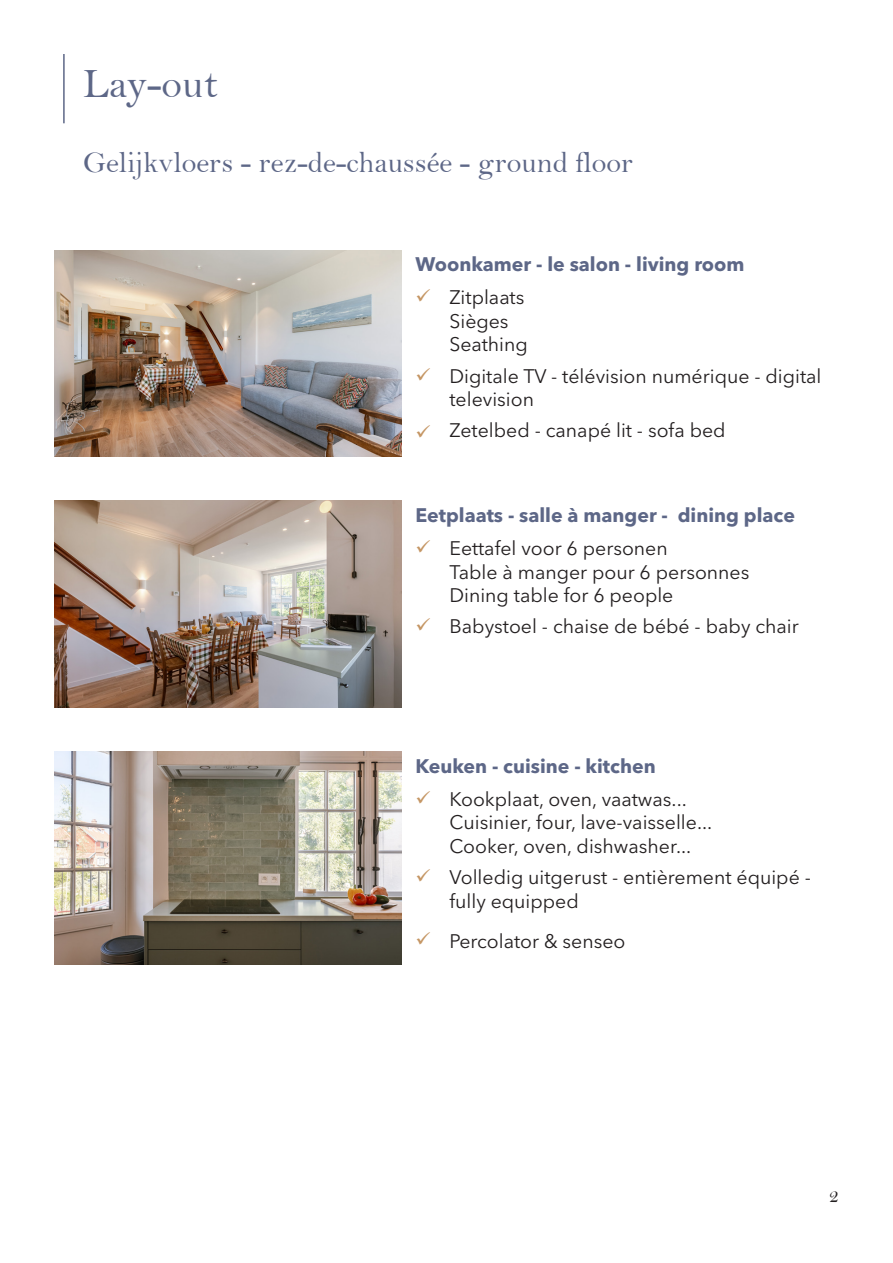
<style>
.page{position:relative;width:893px;height:1263px;background:#fff}
.page>*{position:absolute;margin:0;border:0;box-sizing:border-box;transform-origin:0 0}
.t1{font:42px "Bell";color:#5d6787}
.t2{font:30px "Bell";color:#5d6787}
.t3{font:19.5px/23.4px "Avenir Next LT Pro";color:#231f20}
.t4{font:700 19.5px "Avenir Next LT Pro";color:#5d6787}
.t5{font:19.5px "Bell";color:#231f20}
</style>
<div class="page">
<hr style="left:63px;top:54px;width:2px;height:69px;background:#5d6787">
<img style="left:54px;top:250px;width:348px;height:206px">
<img style="left:54px;top:501px;width:348px;height:206px">
<img style="left:54px;top:752px;width:348px;height:212px">
<p class="t1" style="left:83px;top:59px;width:136px">Lay-out</p>
<p class="t2" style="left:83px;top:144px;width:552px">Gelijkvloers - rez-de-chaussée - ground floor</p>
<p class="t4" style="left:415px;top:252px;width:330px">Woonkamer - le salon - living room</p>
<p class="t3" style="left:449px;top:286px;width:76px">Zitplaats</p>
<p class="t3" style="left:449px;top:309px;width:61px">Sièges</p>
<p class="t3" style="left:449px;top:332px;width:80px">Seathing</p>
<p class="t3" style="left:449px;top:364px;width:374px">Digitale TV - télévision numérique - digital television</p>
<p class="t3" style="left:449px;top:419px;width:278px">Zetelbed - canapé lit - sofa bed</p>
<p class="t4" style="left:415px;top:503px;width:381px">Eetplaats - salle à manger - dining place</p>
<p class="t3" style="left:449px;top:536px;width:220px">Eettafel voor 6 personen</p>
<p class="t3" style="left:449px;top:560px;width:301px">Table à manger pour 6 personnes</p>
<p class="t3" style="left:449px;top:583px;width:225px">Dining table for 6 people</p>
<p class="t3" style="left:449px;top:615px;width:351px">Babystoel - chaise de bébé - baby chair</p>
<p class="t4" style="left:415px;top:754px;width:242px">Keuken - cuisine - kitchen</p>
<p class="t3" style="left:449px;top:787px;width:239px">Kookplaat, oven, vaatwas...</p>
<p class="t3" style="left:449px;top:811px;width:264px">Cuisinier, four, lave-vaisselle...</p>
<p class="t3" style="left:449px;top:834px;width:243px">Cooker, oven, dishwasher...</p>
<p class="t3" style="left:449px;top:866px;width:363px">Volledig uitgerust - entièrement équipé - fully equipped</p>
<p class="t3" style="left:449px;top:929px;width:177px">Percolator &amp; senseo</p>
<p class="t5" style="left:829px;top:1184px;width:11px">2</p>
</div>
